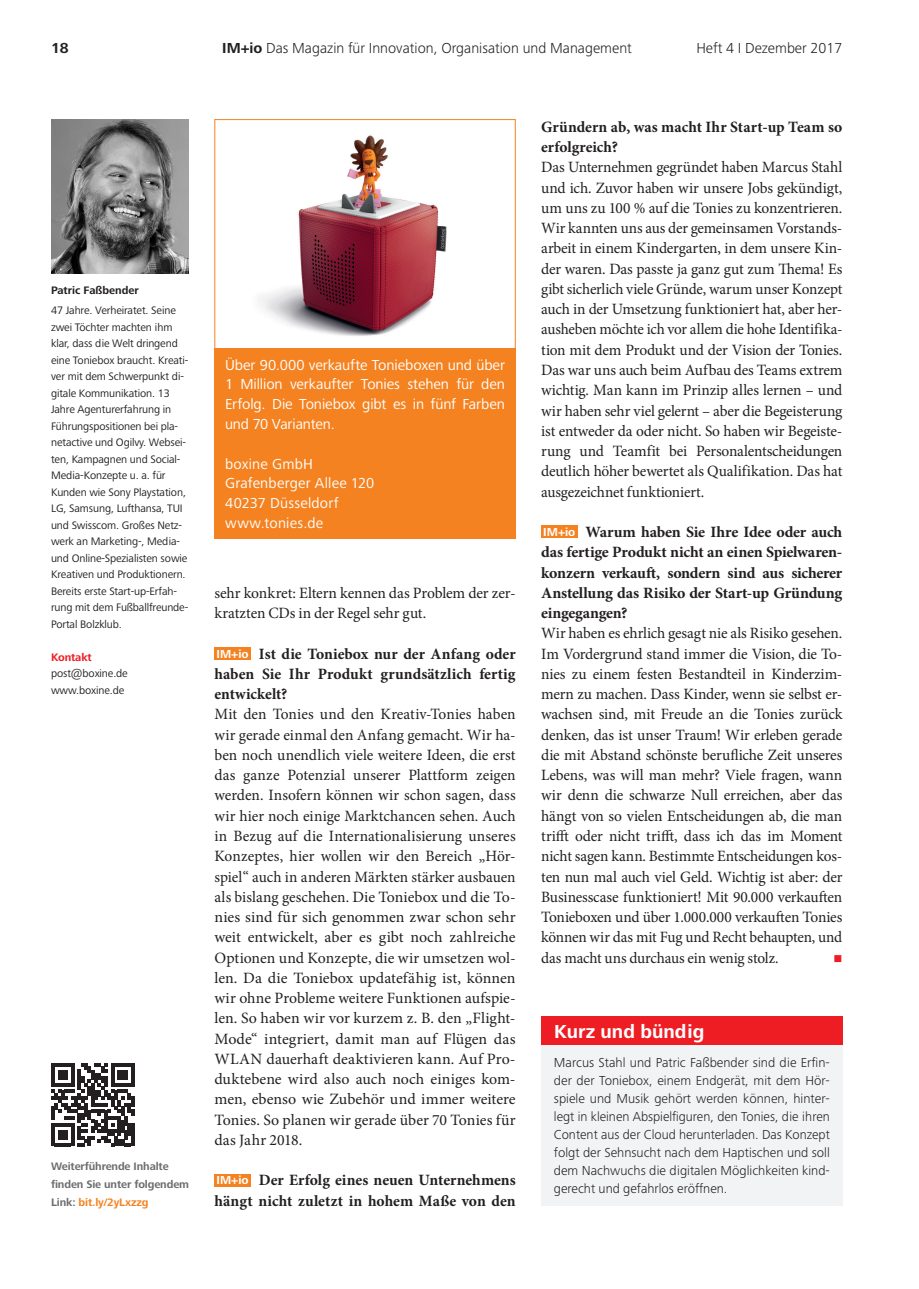
<style>
.page{position:relative;width:919px;height:1289px;background:#fff}
.page>*{position:absolute;margin:0;border:0;box-sizing:border-box;transform-origin:0 0}
.Bodycopy_Inhaltsverz{font:700 19.5px "Frutiger Next Pro";color:#fff}
.i2_interview_antwort{font:15.75px/20.2px "Minion Pro";letter-spacing:-.01em;color:#231f20;text-align:justify}
.i1_interview_frage{font:700 15.75px/20.2px "Minion Pro";color:#231f20;text-align:justify}
.Bodycopy_Inhaltsverz-2{font:15px/19.8px "Frutiger Next Pro";color:#fff;text-align:justify}
.t1{font:300 15px "Frutiger Next Pro";color:#231f20}
.Pagina_links{font:700 15px "Frutiger Next Pro";color:#231f20}
.Bodycopy_Inhaltsverz-3{font:300 13.5px/18px "Frutiger Next Pro";color:#231f20;text-align:justify}
.t2{font:700 12px "Frutiger Next Pro";color:#fff}
.i2_interview_antwort-2{font:12px "Wingdings";color:#ee1d23}
.a0_autor{font:11.25px/16.5px "Frutiger Next Pro";letter-spacing:-.01em;color:#231f20}
.Literatur{font:700 11.25px/18px "Frutiger Next Pro";letter-spacing:-.01em;color:#6c6d70}
.a0_autor-2{font:700 11.25px "Frutiger Next Pro";color:#231f20}
.a0_autor-3{font:700 11.25px "Frutiger Next Pro";letter-spacing:-.01em;color:#ee1d23}
.s1{font-weight:700}
.s2{color:#f58220}
</style>
<div class="page">
<div style="left:214px;top:646px;width:37px;height:13px;background:#f58220"></div>
<div style="left:214px;top:1173px;width:37px;height:13px;background:#f58220"></div>
<div style="left:541px;top:525px;width:36px;height:13px;background:#f58220"></div>
<img style="left:51px;top:119px;width:138px;height:155px">
<div style="left:214px;top:348px;width:301px;height:190px;background:#f58220"></div>
<img style="left:259px;top:135px;width:188px;height:201px">
<div style="left:214px;top:119px;width:301px;height:234px;border:1px solid #f58220"></div>
<div style="left:541px;top:1044px;width:301px;height:161px;background:#f2f3f4"></div>
<div style="left:541px;top:1016px;width:301px;height:28px;background:#ee1d23"></div>
<svg style="left:51px;top:1063px;width:83px;height:83px"></svg>
<p class="Pagina_links" style="left:51px;top:40px;width:19px">18</p>
<p class="t1" style="left:222px;top:40px;width:411px"><span class="s1">IM+io</span> Das Magazin für Innovation, Organisation und Management</p>
<p class="t1" style="left:696px;top:40px;width:147px">Heft 4 I Dezember 2017</p>
<p class="a0_autor-2" style="left:51px;top:284px;width:89px">Patric Faßbender</p>
<p class="a0_autor" style="left:51px;top:302px;width:139px">47 Jahre. Verheiratet. Seine zwei Töchter machten ihm klar, dass die Welt dringend eine Toniebox braucht. Kreati&shy;ver mit dem Schwerpunkt di&shy;gitale Kommunikation. 13<br>Jahre Agenturerfahrung in<br>Führungspositionen bei pla&shy;netactive und Ogilvy. Websei&shy;ten, Kampagnen und Social-<br>Media-Konzepte u. a. für<br>Kunden wie Sony Playstation,<br>LG, Samsung, Lufthansa, TUI und Swisscom. Großes Netz&shy;werk an Marketing-, Media&shy;und Online-Spezialisten sowie<br>Kreativen und Produktionern.<br>Bereits erste Start-up-Erfah&shy;rung mit dem Fußballfreunde-<br>Portal Bolzklub.</p>
<p class="a0_autor-3" style="left:51px;top:650px;width:42px">Kontakt</p>
<p class="a0_autor" style="left:51px;top:665px;width:78px">post@boxine.de</p>
<p class="a0_autor" style="left:51px;top:682px;width:75px">www.boxine.de</p>
<p class="Literatur" style="left:51px;top:1156px;width:140px">Weiterführende Inhalte finden Sie unter folgendem<br>Link: <span class="s2">bit.ly/2yLxzzg</span></p>
<p class="Bodycopy_Inhaltsverz-2" style="left:225px;top:354px;width:281px">Über 90.000 verkaufte Tonieboxen und über 1 Million verkaufter Tonies stehen für den Erfolg. Die Toniebox gibt es in fünf Farben und 70 Varianten.</p>
<p class="Bodycopy_Inhaltsverz-2" style="left:225px;top:453px;width:89px">boxine GmbH</p>
<p class="Bodycopy_Inhaltsverz-2" style="left:225px;top:473px;width:151px">Grafenberger Allee 120</p>
<p class="Bodycopy_Inhaltsverz-2" style="left:225px;top:493px;width:115px">40237 Düsseldorf</p>
<p class="Bodycopy_Inhaltsverz-2" style="left:225px;top:513px;width:100px">www.tonies.de</p>
<p class="i2_interview_antwort" style="left:214px;top:582px;width:303px">sehr konkret: Eltern kennen das Problem der zer&shy;kratzten CDs in der Regel sehr gut.</p>
<p class="t2" style="left:216px;top:646px;width:34px">IM+io</p>
<p class="i1_interview_frage" style="left:214px;top:643px;width:303px;text-indent:44px">Ist die Toniebox nur der Anfang oder haben Sie Ihr Produkt grundsätzlich fertig entwickelt?</p>
<p class="i2_interview_antwort" style="left:214px;top:704px;width:303px">Mit den Tonies und den Kreativ-Tonies haben wir gerade einmal den Anfang gemacht. Wir ha&shy;ben noch unendlich viele weitere Ideen, die erst das ganze Potenzial unserer Plattform zeigen werden. Insofern können wir schon sagen, dass wir hier noch einige Marktchancen sehen. Auch in Bezug auf die Internationalisierung unseres Konzeptes, hier wollen wir den Bereich „Hör&shy;spiel“ auch in anderen Märkten stärker ausbauen als bislang geschehen. Die Toniebox und die To&shy;nies sind für sich genommen zwar schon sehr weit entwickelt, aber es gibt noch zahlreiche Optionen und Konzepte, die wir umsetzen wol&shy;len. Da die Toniebox updatefähig ist, können wir ohne Probleme weitere Funktionen aufspie&shy;len. So haben wir vor kurzem z. B. den „Flight-Mode“ integriert, damit man auf Flügen das WLAN dauerhaft deaktivieren kann. Auf Pro&shy;duktebene wird also auch noch einiges kom&shy;men, ebenso wie Zubehör und immer weitere Tonies. So planen wir gerade über 70 Tonies für das Jahr 2018.</p>
<p class="t2" style="left:216px;top:1173px;width:34px">IM+io</p>
<p class="i1_interview_frage" style="left:214px;top:1169px;width:303px;text-align:right">Der Erfolg eines neuen Unternehmens<br>hängt nicht zuletzt in hohem Maße von den</p>
<p class="i1_interview_frage" style="left:541px;top:116px;width:303px">Gründern ab, was macht Ihr Start-up Team so erfolgreich?</p>
<p class="i2_interview_antwort" style="left:541px;top:157px;width:303px">Das Unternehmen gegründet haben Marcus Stahl und ich. Zuvor haben wir unsere Jobs gekündigt, um uns zu 100 % auf die Tonies zu konzentrieren.<br>Wir kannten uns aus der gemeinsamen Vorstands&shy;arbeit in einem Kindergarten, in dem unsere Kin&shy;der waren. Das passte ja ganz gut zum Thema! Es gibt sicherlich viele Gründe, warum unser Konzept auch in der Umsetzung funktioniert hat, aber her&shy;ausheben möchte ich vor allem die hohe Identifika&shy;tion mit dem Produkt und der Vision der Tonies.<br>Das war uns auch beim Aufbau des Teams extrem wichtig. Man kann im Prinzip alles lernen – und wir haben sehr viel gelernt – aber die Begeisterung ist entweder da oder nicht. So haben wir Begeiste&shy;rung und Teamfit bei Personalentscheidungen deutlich höher bewertet als Qualifikation. Das hat ausgezeichnet funktioniert.</p>
<p class="t2" style="left:543px;top:525px;width:34px">IM+io</p>
<p class="i1_interview_frage" style="left:541px;top:521px;width:303px;text-indent:44px">Warum haben Sie Ihre Idee oder auch das fertige Produkt nicht an einen Spielwaren&shy;konzern verkauft, sondern sind aus sicherer Anstellung das Risiko der Start-up Gründung eingegangen?</p>
<p class="i2_interview_antwort" style="left:541px;top:623px;width:303px">Wir haben es ehrlich gesagt nie als Risiko gesehen.<br>Im Vordergrund stand immer die Vision, die To&shy;nies zu einem festen Bestandteil in Kinderzim&shy;mern zu machen. Dass Kinder, wenn sie selbst er&shy;wachsen sind, mit Freude an die Tonies zurück denken, das ist unser Traum! Wir erleben gerade die mit Abstand schönste berufliche Zeit unseres Lebens, was will man mehr? Viele fragen, wann wir denn die schwarze Null erreichen, aber das hängt von so vielen Entscheidungen ab, die man trifft oder nicht trifft, dass ich das im Moment nicht sagen kann. Bestimmte Entscheidungen kos&shy;ten nun mal auch viel Geld. Wichtig ist aber: der Businesscase funktioniert! Mit 90.000 verkauften Tonieboxen und über 1.000.000 verkauften Tonies können wir das mit Fug und Recht behaupten, und das macht uns durchaus ein wenig stolz.</p>
<p class="i2_interview_antwort-2" style="left:833px;top:951px;width:10px">■</p>
<p class="Bodycopy_Inhaltsverz" style="left:554px;top:1020px;width:152px">Kurz und bündig</p>
<p class="Bodycopy_Inhaltsverz-3" style="left:554px;top:1053px;width:277px">Marcus Stahl und Patric Faßbender sind die Erfin&shy;der der Toniebox, einem Endgerät, mit dem Hör&shy;spiele und Musik gehört werden können, hinter&shy;legt in kleinen Abspielfiguren, den Tonies, die ihren Content aus der Cloud herunterladen. Das Konzept folgt der Sehnsucht nach dem Haptischen und soll dem Nachwuchs die digitalen Möglichkeiten kind&shy;gerecht und gefahrlos eröffnen.</p>
</div>
